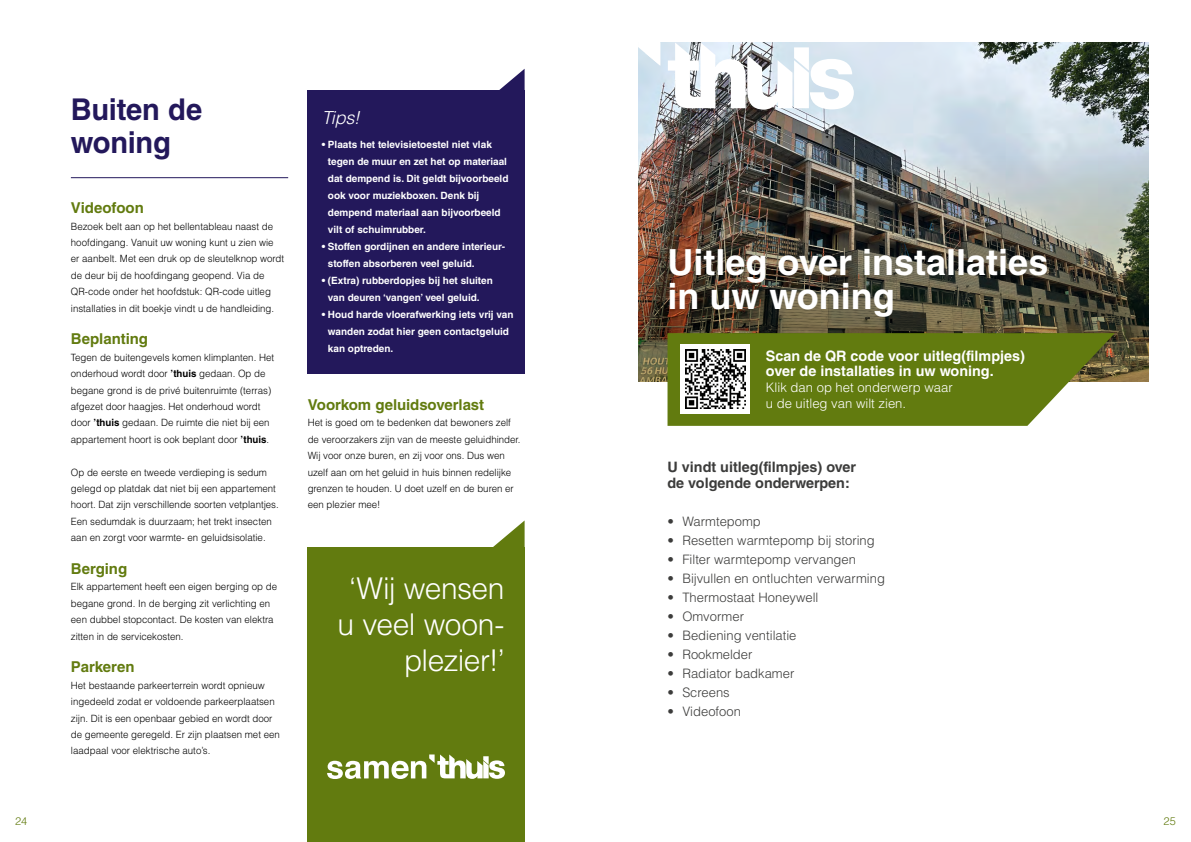
<style>
.page{position:relative;width:1191px;height:842px;background:#fff}
.page>*{position:absolute;margin:0;border:0;box-sizing:border-box;transform-origin:0 0}
.t1{font:700 36px/34px "Helvetica LT Std";color:#fff}
.t2{font:300 30px/36px "Helvetica LT Std";letter-spacing:-.02em;color:#fff;text-align:right}
.t3{font:700 30px/32.8px "Helvetica LT Std";letter-spacing:-.01em;color:#23185b}
.t4{font:italic 300 18px "Helvetica LT Std";color:#fff}
.t5{font:700 15px "Helvetica LT Std";letter-spacing:-.005em;color:#627b0f}
.t6{font:700 14.4px/15.7px "Helvetica LT Std";color:#fff}
.t7{font:700 14.4px/15.7px "Helvetica LT Std";color:#3c3c3b}
.t8{font:300 13.1px/15.7px "Helvetica LT Std";color:#fff}
.t9{font:300 13px "Helvetica LT Std";color:#3c3c3b}
.t10{font:300 11px "Helvetica LT Std";color:#627b0f}
.t11{font:300 10px/16.4px "Helvetica LT Std";color:#000}
.t12{font:700 10px/17px "Helvetica LT Std";color:#fff}
.s1{font-weight:700}
</style>
<div class="page">
<div style="left:307px;top:547px;width:217px;height:295px;background:#627b0f"></div>
<svg style="left:493px;top:521px;width:31px;height:26px"></svg>
<svg style="left:327px;top:754px;width:178px;height:25px"></svg>
<hr style="left:71px;top:177px;width:217px;height:1px;background:#23185b">
<div style="left:307px;top:90px;width:217px;height:284px;background:#23185b"></div>
<svg style="left:499px;top:69px;width:25px;height:21px"></svg>
<img style="left:638px;top:43px;width:510px;height:339px">
<svg style="left:667px;top:333px;width:447px;height:93px;background:#6e8423"></svg>
<div style="left:680px;top:344px;width:70px;height:70px;background:#fff"></div>
<img style="left:685px;top:349px;width:60px;height:60px">
<h2 class="t3" style="left:71px;top:92px;width:133px">Buiten de woning</h2>
<h3 class="t5" style="left:71px;top:199px;width:74px">Videofoon</h3>
<p class="t11" style="left:71px;top:218px;width:215px">Bezoek belt aan op het bellentableau naast de hoofdingang. Vanuit uw woning kunt u zien wie er aanbelt. Met een druk op de sleutelknop wordt de deur bij de hoofdingang geopend. Via de QR-code onder het hoofdstuk: QR-code uitleg installaties in dit boekje vindt u de handleiding.</p>
<h3 class="t5" style="left:71px;top:330px;width:79px">Beplanting</h3>
<p class="t11" style="left:71px;top:349px;width:205px">Tegen de buitengevels komen klimplanten. Het onderhoud wordt door <span class="s1">’thuis</span> gedaan. Op de begane grond is de privé buitenruimte (terras) afgezet door haagjes. Het onderhoud wordt door <span class="s1">’thuis</span> gedaan. De ruimte die niet bij een appartement hoort is ook beplant door <span class="s1">’thuis</span>.</p>
<p class="t11" style="left:71px;top:464px;width:209px">Op de eerste en tweede verdieping is sedum gelegd op platdak dat niet bij een appartement hoort. Dat zijn verschillende soorten vetplantjes.<br>Een sedumdak is duurzaam; het trekt insecten aan en zorgt voor warmte- en geluidsisolatie.</p>
<h3 class="t5" style="left:71px;top:560px;width:58px">Berging</h3>
<p class="t11" style="left:71px;top:579px;width:208px">Elk appartement heeft een eigen berging op de begane grond. In de berging zit verlichting en een dubbel stopcontact. De kosten van elektra zitten in de servicekosten.</p>
<h3 class="t5" style="left:71px;top:658px;width:65px">Parkeren</h3>
<p class="t11" style="left:71px;top:677px;width:210px">Het bestaande parkeerterrein wordt opnieuw ingedeeld zodat er voldoende parkeerplaatsen zijn. Dit is een openbaar gebied en wordt door de gemeente geregeld. Er zijn plaatsen met een laadpaal voor elektrische auto’s.</p>
<h3 class="t4" style="left:322px;top:106px;width:40px">Tips!</h3>
<p class="t12" style="left:328px;top:136px;width:182px;text-indent:-6px">• Plaats het televisietoestel niet vlak tegen de muur en zet het op materiaal dat dempend is. Dit geldt bijvoorbeeld ook voor muziekboxen. Denk bij dempend materiaal aan bijvoorbeeld vilt of schuimrubber.</p>
<p class="t12" style="left:328px;top:238px;width:178px;text-indent:-6px">• Stoffen gordijnen en andere interieur&shy;stoffen absorberen veel geluid.</p>
<p class="t12" style="left:328px;top:272px;width:166px;text-indent:-6px">• (Extra) rubberdopjes bij het sluiten van deuren ‘vangen’ veel geluid.</p>
<p class="t12" style="left:328px;top:306px;width:187px;text-indent:-6px">• Houd harde vloerafwerking iets vrij van wanden zodat hier geen contactgeluid kan optreden.</p>
<h3 class="t5" style="left:308px;top:396px;width:178px">Voorkom geluidsoverlast</h3>
<p class="t11" style="left:308px;top:415px;width:214px">Het is goed om te bedenken dat bewoners zelf de veroorzakers zijn van de meeste geluidhinder.<br>Wij voor onze buren, en zij voor ons. Dus wen uzelf aan om het geluid in huis binnen redelijke grenzen te houden. U doet uzelf en de buren er een plezier mee!</p>
<h2 class="t2" style="left:337px;top:570px;width:169px">‘Wij wensen u veel woon&shy;plezier!’</h2>
<h1 class="t1" style="left:667px;top:245px;width:382px">Uitleg over installaties in uw woning</h1>
<h3 class="t6" style="left:766px;top:348px;width:261px">Scan de QR code voor uitleg(filmpjes) over de installaties in uw woning.</h3>
<h3 class="t8" style="left:766px;top:379px;width:188px">Klik dan op het onderwerp waar u de uitleg van wilt zien.</h3>
<h3 class="t7" style="left:667px;top:459px;width:190px">U vindt uitleg(filmpjes) over de volgende onderwerpen:</h3>
<h3 class="t9" style="left:667px;top:513px;width:95px">• Warmtepomp</h3>
<h3 class="t9" style="left:667px;top:532px;width:209px">• Resetten warmtepomp bij storing</h3>
<h3 class="t9" style="left:667px;top:551px;width:190px">• Filter warmtepomp vervangen</h3>
<h3 class="t9" style="left:667px;top:570px;width:219px">• Bijvullen en ontluchten verwarming</h3>
<h3 class="t9" style="left:667px;top:589px;width:152px">• Thermostaat Honeywell</h3>
<h3 class="t9" style="left:667px;top:608px;width:78px">• Omvormer</h3>
<h3 class="t9" style="left:667px;top:627px;width:130px">• Bediening ventilatie</h3>
<h3 class="t9" style="left:667px;top:646px;width:86px">• Rookmelder</h3>
<h3 class="t9" style="left:667px;top:665px;width:128px">• Radiator badkamer</h3>
<h3 class="t9" style="left:667px;top:684px;width:64px">• Screens</h3>
<h3 class="t9" style="left:667px;top:703px;width:75px">• Videofoon</h3>
<p class="t10" style="left:15px;top:814px;width:14px">24</p>
<p class="t10" style="left:1163px;top:814px;width:14px">25</p>
</div>
